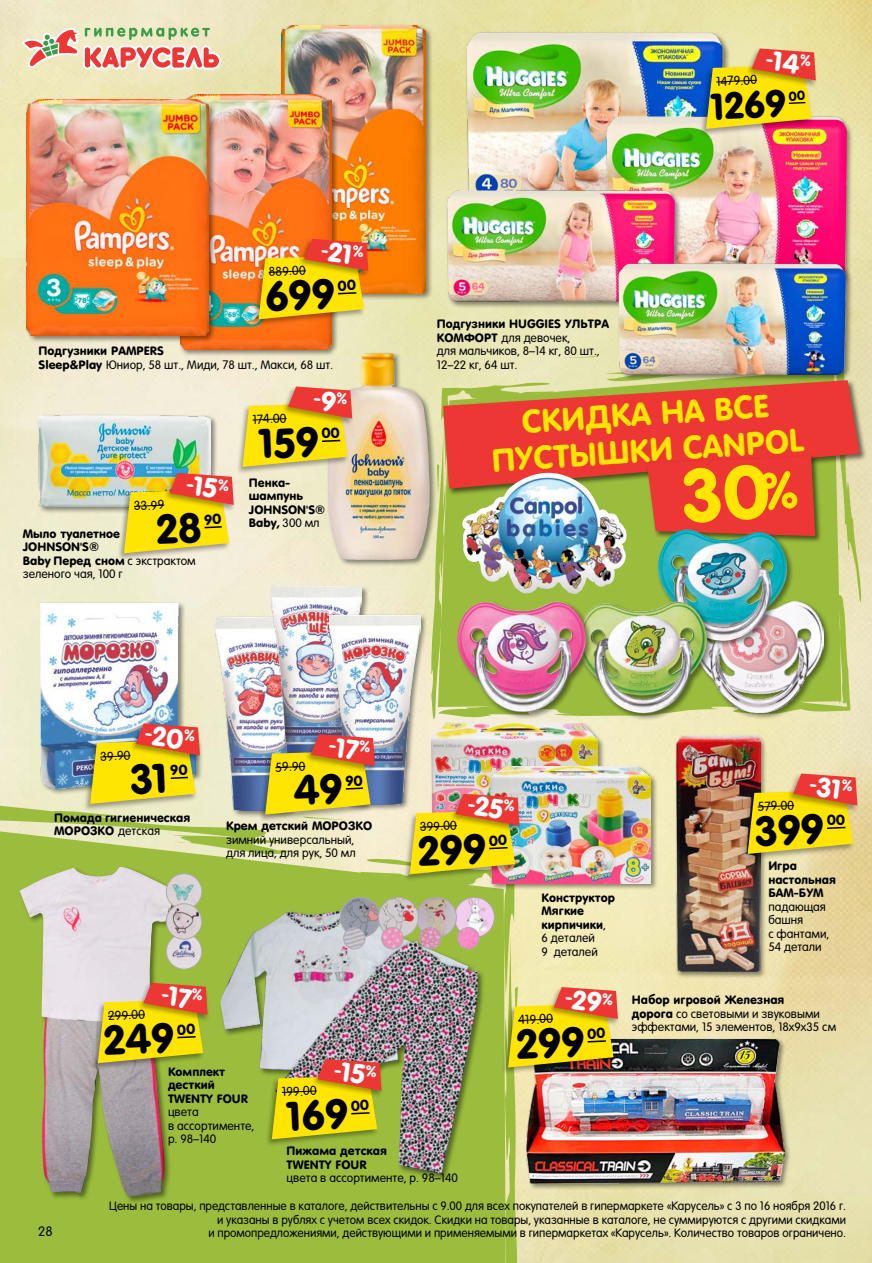
<style>
.page{position:relative;width:872px;height:1263px;background:#fff}
.page>*{position:absolute;margin:0;border:0;box-sizing:border-box;transform-origin:0 0}
.t1{font:36.9px "Sans Rounded";color:#000}
.t2{font:31.8px/36.5px "Sans Rounded";color:#ffe501}
.t3{font:26.7px "Sans Rounded";color:#fff}
.t4{font:300 13.5px "Sans Rounded";color:#000}
.t5{font:300 12.75px "Sans Rounded";color:#000}
.t6{font:300 12px/13.5px "Sans Rounded";color:#000}
.t7{font:12px/13.5px "Sans Rounded";color:#000}
.s1{font-weight:400}
.s2{font-weight:300}
</style>
<div class="page">
<div style="left:0;top:1211px;width:242px;height:52px;background:#9bbc3d"></div>
<svg style="left:0;top:802px;width:242px;height:409px;background:#aac457"></svg>
<svg style="left:51px;top:810px;width:66px;height:9px"></svg>
<svg style="left:831px;top:620px;width:19px;height:98px;background:#b1c760"></svg>
<svg style="left:604px;top:352px;width:257px;height:268px;background:#b2c760"></svg>
<svg style="left:838px;top:651px;width:2px;height:52px"></svg>
<svg style="left:561px;top:356px;width:36px;height:2px"></svg>
<div style="left:37px;top:413px;width:181px;height:101px;background:#000;opacity:.45"></div>
<img style="left:38px;top:415px;width:172px;height:91px">
<div style="left:692px;top:601px;width:139px;height:119px;background:#000;opacity:.45"></div>
<img style="left:714px;top:602px;width:110px;height:111px">
<div style="left:39px;top:601px;width:164px;height:194px;background:#000;opacity:.45"></div>
<img style="left:41px;top:603px;width:155px;height:185px">
<div style="left:214px;top:615px;width:100px;height:203px;background:#000;opacity:.45"></div>
<img style="left:216px;top:617px;width:26px;height:194px">
<div style="left:674px;top:734px;width:93px;height:245px;background:#000;opacity:.45"></div>
<img style="left:676px;top:736px;width:84px;height:236px">
<div style="left:741px;top:789px;width:113px;height:73px;background:#000;opacity:.35"></div>
<div style="left:786px;top:772px;width:73px;height:41px;background:#000;opacity:.35"></div>
<div style="left:525px;top:1037px;width:266px;height:154px;background:#000;opacity:.45"></div>
<img style="left:618px;top:1039px;width:166px;height:144px">
<div style="left:547px;top:986px;width:73px;height:41px;background:#f0e8ba"></div>
<div style="left:489px;top:765px;width:169px;height:125px;background:#000;opacity:.45"></div>
<img style="left:618px;top:767px;width:33px;height:116px">
<div style="left:280px;top:24px;width:153px;height:277px;background:#000;opacity:.45"></div>
<img style="left:281px;top:26px;width:144px;height:267px">
<div style="left:178px;top:93px;width:161px;height:264px;background:#000;opacity:.45"></div>
<img style="left:180px;top:95px;width:151px;height:255px">
<div style="left:25px;top:98px;width:191px;height:245px;background:#000;opacity:.45"></div>
<img style="left:26px;top:99px;width:182px;height:237px">
<img style="left:465px;top:32px;width:258px;height:157px">
<div style="left:605px;top:115px;width:248px;height:173px;background:#000;opacity:.45"></div>
<img style="left:607px;top:117px;width:239px;height:145px">
<div style="left:445px;top:189px;width:237px;height:120px;background:#000;opacity:.45"></div>
<img style="left:446px;top:191px;width:229px;height:110px">
<div style="left:618px;top:262px;width:235px;height:120px;background:#000;opacity:.45"></div>
<img style="left:618px;top:264px;width:228px;height:111px">
<img style="left:327px;top:353px;width:102px;height:29px">
<div style="left:252px;top:255px;width:114px;height:72px;background:#000;opacity:.35"></div>
<div style="left:298px;top:238px;width:72px;height:41px;background:#000;opacity:.35"></div>
<div style="left:699px;top:64px;width:114px;height:73px;background:#000;opacity:.35"></div>
<div style="left:745px;top:47px;width:73px;height:41px;background:#e8df9e"></div>
<div style="left:83px;top:739px;width:114px;height:73px;background:#000;opacity:.35"></div>
<div style="left:129px;top:722px;width:73px;height:41px;background:#000;opacity:.35"></div>
<div style="left:117px;top:489px;width:114px;height:72px;background:#000;opacity:.35"></div>
<div style="left:163px;top:472px;width:73px;height:41px;background:#f2e7d1"></div>
<div style="left:236px;top:402px;width:113px;height:73px;background:#000;opacity:.35"></div>
<div style="left:18px;top:866px;width:165px;height:337px;background:#9bbc3d"></div>
<img style="left:42px;top:1023px;width:124px;height:173px">
<img style="left:20px;top:867px;width:156px;height:156px">
<div style="left:91px;top:998px;width:114px;height:73px;background:#000;opacity:.35"></div>
<div style="left:137px;top:982px;width:73px;height:41px;background:#99b93c"></div>
<img style="left:220px;top:909px;width:22px;height:265px">
<img style="left:166px;top:934px;width:36px;height:35px;border-radius:18px">
<div style="left:166px;top:933px;width:36px;height:36px;border:1px solid #aaaaab;border-radius:50%"></div>
<img style="left:166px;top:874px;width:36px;height:35px;border-radius:18px">
<div style="left:166px;top:873px;width:36px;height:37px;border:1px solid #aaaaab;border-radius:50%"></div>
<img style="left:166px;top:904px;width:36px;height:35px;border-radius:18px">
<div style="left:166px;top:903px;width:36px;height:36px;border:1px solid #aaaaab;border-radius:50%"></div>
<div style="left:442px;top:379px;width:425px;height:117px;background:#000;opacity:.55"></div>
<svg style="left:443px;top:380px;width:417px;height:109px;background:#e0523f"></svg>
<div style="left:645px;top:454px;width:178px;height:89px;background:#000;opacity:.55"></div>
<img style="left:618px;top:473px;width:8px;height:121px">
<div style="left:656px;top:528px;width:138px;height:120px;background:#000;opacity:.45"></div>
<img style="left:658px;top:536px;width:129px;height:105px">
<div style="left:576px;top:601px;width:138px;height:120px;background:#000;opacity:.45"></div>
<img style="left:618px;top:602px;width:89px;height:112px">
<svg style="left:21px;top:28px;width:200px;height:42px;background:#e2baa1"></svg>
<svg style="left:747px;top:773px;width:110px;height:81px;background:#e5b429"></svg>
<img style="left:258px;top:239px;width:110px;height:80px">
<svg style="left:706px;top:48px;width:110px;height:81px;background:#e0ae30"></svg>
<svg style="left:90px;top:723px;width:110px;height:81px;background:#e1b837"></svg>
<svg style="left:124px;top:473px;width:110px;height:80px;background:#ebbc2d"></svg>
<svg style="left:98px;top:983px;width:110px;height:80px;background:#e5ba2c"></svg>
<img style="left:242px;top:382px;width:376px;height:881px">
<svg style="left:647px;top:456px;width:168px;height:80px;background:#e33d36"></svg>
<p class="t5" style="left:715px;top:73px;width:42px;rotate:-3deg">1479.00</p>
<h3 class="t3" style="left:768px;top:43px;width:46px;rotate:7deg"><sup>-</sup>14<sup>%</sup></h3>
<p class="t5" style="left:268px;top:264px;width:39px;rotate:-3deg">889.00</p>
<h3 class="t3" style="left:323px;top:233px;width:44px;rotate:7deg"><sup>-</sup>21<sup>%</sup></h3>
<p class="t6" style="left:39px;top:344px;width:296px"><span class="s1">Подгузники PAMPERS<br>Sleep&amp;Play</span> Юниор, 58 шт., Миди, 78 шт., Макси, 68 шт.</p>
<p class="t5" style="left:252px;top:411px;width:36px;rotate:-3deg">174.00</p>
<p class="t5" style="left:133px;top:498px;width:32px;rotate:-3deg">33.99</p>
<h3 class="t3" style="left:188px;top:467px;width:44px;rotate:7deg"><sup>-</sup>15<sup>%</sup></h3>
<p class="t7" style="left:23px;top:526px;width:174px">Мыло туалетное<br>JOHNSON'S®<br>Baby Перед сном <span class="s2">с экстрактом зеленого чая, 100 г</span></p>
<p class="t7" style="left:249px;top:475px;width:78px">Пенка&shy;шампунь<br>JOHNSON'S®<br>Baby, <span class="s2">300 мл</span></p>
<p class="t7" style="left:437px;top:317px;width:137px">Подгузники HUGGIES УЛЬТРА<br>КОМФОРТ</p>
<p class="t6" style="left:437px;top:330px;width:164px;text-indent:65px">для девочек,<br>для мальчиков, 8–14 кг, 80 шт.,<br>12–22 кг, 64 шт.</p>
<h1 class="t1" style="left:711px;top:82px;width:76px;rotate:-2deg">1269</h1>
<h2 class="t2" style="left:488px;top:406px;width:284px;text-indent:33px;rotate:-4deg">скидка на вс е пустышки Canpol</h2>
<p class="t5" style="left:100px;top:748px;width:32px;rotate:-3deg">39.90</p>
<h3 class="t3" style="left:147px;top:717px;width:51px;rotate:7deg"><sup>-</sup>20<sup>%</sup></h3>
<p class="t7" style="left:54px;top:811px;width:138px">Помада гигиеническая<br>МОРО</p>
<p class="t6" style="left:90px;top:824px;width:71px"><span class="s1">ЗКО</span> детская</p>
<p class="t5" style="left:275px;top:759px;width:32px;rotate:-3deg">59.90</p>
<h3 class="t3" style="left:331px;top:729px;width:42px;rotate:7deg"><sup>-</sup>17<sup>%</sup></h3>
<p class="t7" style="left:226px;top:819px;width:106px">Крем детский МОРО</p>
<p class="t7" style="left:348px;top:819px;width:17px">ЗКО</p>
<p class="t6" style="left:226px;top:833px;width:131px">зимний универсальный, для лица, для рук, 50 мл</p>
<p class="t5" style="left:107px;top:1008px;width:39px;rotate:-3deg">299.00</p>
<h3 class="t3" style="left:164px;top:977px;width:42px;rotate:7deg"><sup>-</sup>17<sup>%</sup></h3>
<p class="t5" style="left:419px;top:819px;width:39px;rotate:-3deg">399.00</p>
<h3 class="t3" style="left:470px;top:788px;width:48px;rotate:7deg"><sup>-</sup>25<sup>%</sup></h3>
<p class="t7" style="left:541px;top:891px;width:75px">Конструктор<br>Мягкие кирпичики<span class="s2">,<br>6 деталей<br>9 деталей</span></p>
<p class="t5" style="left:518px;top:1012px;width:36px;rotate:-3deg">419.00</p>
<h3 class="t3" style="left:567px;top:981px;width:49px;rotate:7deg"><sup>-</sup>29<sup>%</sup></h3>
<p class="t5" style="left:757px;top:798px;width:38px;rotate:-3deg">579.00</p>
<h3 class="t3" style="left:811px;top:768px;width:44px;rotate:7deg"><sup>-</sup>31<sup>%</sup></h3>
<p class="t7" style="left:768px;top:859px;width:69px">Игра настольная<br>Бам-бум</p>
<p class="t6" style="left:768px;top:899px;width:62px">падающая башня<br>с фантами,<br>54 детали</p>
<p class="t6" style="left:632px;top:993px;width:206px"><span class="s1">Набор игровой Железная<br>дорога</span> со световыми и звуковыми эффектами, 15 элементов, 18x9x35 см</p>
<p class="t4" style="left:38px;top:1223px;width:16px">28</p>
<p class="t7" style="left:168px;top:1065px;width:82px">Комплект десткий<br>TWENTY FOUR</p>
<p class="t6" style="left:168px;top:1105px;width:88px">цвета<br>в ассортименте, р. 98–140</p>
<p class="t5" style="left:281px;top:1084px;width:36px;rotate:-3deg">199.00</p>
<h3 class="t3" style="left:336px;top:1053px;width:44px;rotate:7deg"><sup>-</sup>15<sup>%</sup></h3>
<p class="t7" style="left:286px;top:1144px;width:102px">Пижама детская<br>TWENTY FOUR</p>
<p class="t6" style="left:286px;top:1171px;width:173px">цвета в ассортименте, р. 98–140</p>
<p class="t6" style="left:109px;top:1199px;width:738px;text-align:right">Цены на товары, представленные в каталоге, действительны с 9.00 для всех покупателей в гипермаркете «Карусель» с 3 по 16 ноября 2016 г. и указаны в рублях с учетом всех скидок. Скидки на товары, указанные в каталоге, не суммируются с другими скидками<br>и промопредложениями, действующими и применяемыми в гипермаркетах «Карусель». Количество товаров ограничено.</p>
</div>
